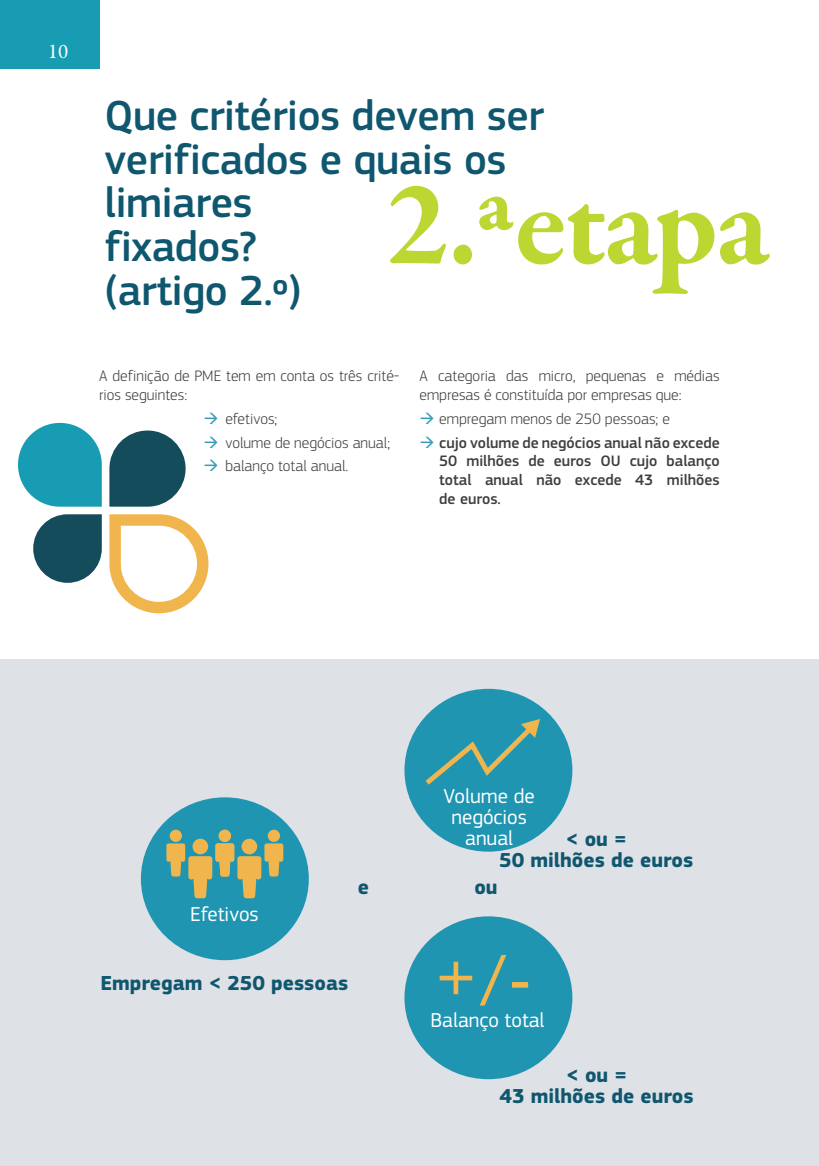
<style>
.page{position:relative;width:819px;height:1166px;background:#fff}
.page>*{position:absolute;margin:0;border:0;box-sizing:border-box;transform-origin:0 0}
.step_header{font:700 123.9px "Garamond Premr Pro";letter-spacing:-.02em;color:#bdd631}
.title_1_step{font:500 43.75px/43.8px "EC Square Sans Pro";letter-spacing:-.01em;color:#0f576f}
.legend_1{font:700 21px/21px "EC Square Sans Pro";color:#0f576f;text-align:center}
.legend_2{font:21px/21px "EC Square Sans Pro";color:#fff;text-align:center}
.t1{font:21px "Garamond Premr Pro";color:#fff}
.body{font:300 15.75px/18.9px "EC Square Sans Pro";color:#3e3e3f}
.t2{font:500 15.75px/18.9px "EC Square Sans Pro";color:#3e3e3f;text-align:justify}
.s1{color:#399cb7}
</style>
<div class="page">
<div style="left:0;top:0;width:99px;height:68px;background:#179cb4"></div>
<div style="left:0;top:659px;width:819px;height:507px;background:#dee1e5"></div>
<div style="left:141px;top:797px;width:168px;height:163px;background:#1f95b2;border-radius:50%"></div>
<div style="left:404px;top:916px;width:168px;height:163px;background:#1f95b2;border-radius:50%"></div>
<div style="left:404px;top:689px;width:168px;height:162px;background:#1f95b2;border-radius:50%"></div>
<svg style="left:192px;top:838px;width:16px;height:16px"></svg>
<div style="left:170px;top:829px;width:12px;height:13px;background:#f0b54d;border-radius:50%"></div>
<svg style="left:166px;top:843px;width:117px;height:55px"></svg>
<div style="left:241px;top:838px;width:16px;height:16px;background:#f0b54d;border-radius:50%"></div>
<div style="left:219px;top:829px;width:12px;height:13px;background:#f0b54d;border-radius:50%"></div>
<div style="left:268px;top:829px;width:12px;height:13px;background:#f0b54d;border-radius:50%"></div>
<svg style="left:425px;top:719px;width:115px;height:65px"></svg>
<svg style="left:439px;top:955px;width:89px;height:50px"></svg>
<svg style="left:33px;top:514px;width:69px;height:69px"></svg>
<svg style="left:109px;top:514px;width:99px;height:99px"></svg>
<svg style="left:18px;top:423px;width:84px;height:84px"></svg>
<svg style="left:109px;top:430px;width:76px;height:77px"></svg>
<h3 class="t1" style="left:48px;top:39px;width:22px">10</h3>
<p class="title_1_step" style="left:104px;top:95px;width:441px">Que critérios devem ser verificados e quais os limiares<br>fixados?<br>(artigo 2.º)</p>
<p class="step_header" style="left:386px;top:148px;width:384px">2.ª etapa</p>
<p class="body" style="left:99px;top:366px;width:302px">A definição de PME tem em conta os três crité‑ rios seguintes:</p>
<p class="body" style="left:203px;top:409px;width:75px"><span class="s1">→</span> efetivos;</p>
<p class="body" style="left:203px;top:433px;width:188px"><span class="s1">→</span> volume de negócios anual;</p>
<p class="body" style="left:203px;top:457px;width:146px"><span class="s1">→</span> balanço total anual.</p>
<p class="body" style="left:419px;top:366px;width:302px">A categoria das micro, pequenas e médias empresas é constituída por empresas que:</p>
<p class="body" style="left:419px;top:409px;width:252px"><span class="s1">→</span> empregam menos de 250 pessoas; e</p>
<p class="t2" style="left:439px;top:433px;width:282px;text-indent:-20px"><span class="s1">→</span> cujo volume de negócios anual não excede 50 milhões de euros OU cujo balanço total anual não excede 43 milhões de euros.</p>
<p class="legend_2" style="left:190px;top:903px;width:70px">Efetivos</p>
<p class="legend_2" style="left:443px;top:785px;width:93px">Volume de negócios anual</p>
<p class="legend_1" style="left:499px;top:829px;width:196px">&lt; ou =<br>50 milhões de euros</p>
<p class="legend_1" style="left:358px;top:877px;width:13px">e</p>
<p class="legend_1" style="left:474px;top:877px;width:25px">ou</p>
<p class="legend_1" style="left:100px;top:973px;width:249px">Empregam &lt; 250 pessoas</p>
<p class="legend_2" style="left:430px;top:1009px;width:115px">Balanço total</p>
<p class="legend_1" style="left:499px;top:1065px;width:196px">&lt; ou =<br>43 milhões de euros</p>
</div>
